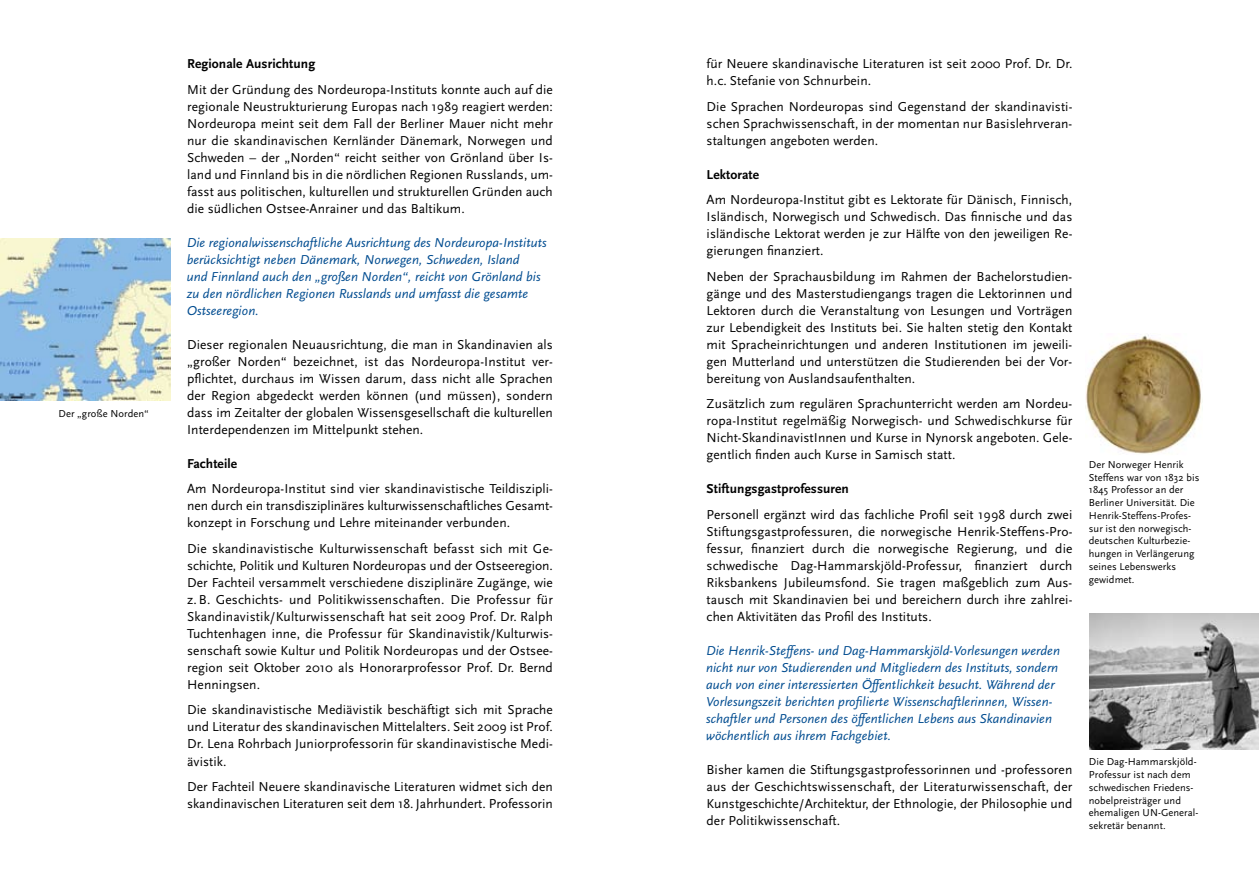
<style>
.page{position:relative;width:1259px;height:893px;background:#fff}
.page>*{position:absolute;margin:0;border:0;box-sizing:border-box;transform-origin:0 0}
.t1{font:13.5px/17px "Scala Sans";letter-spacing:.005em;color:#000;text-align:justify}
.t2{font:italic 13.5px/17px "Scala Sans";letter-spacing:.005em;color:#004c90}
.t3{font:700 13.5px "Scala Sans";letter-spacing:.005em;color:#000}
.t4{font:10.5px/12.8px "Scala Sans";letter-spacing:.005em;color:#000}
</style>
<div class="page">
<img style="left:0;top:238px;width:170px;height:162px">
<img style="left:1085px;top:335px;width:117px;height:119px">
<img style="left:1089px;top:613px;width:170px;height:137px">
<p class="t4" style="left:58px;top:407px;width:92px">Der „große Norden“</p>
<p class="t3" style="left:187px;top:56px;width:130px">Regionale Ausrichtung</p>
<p class="t1" style="left:187px;top:81px;width:367px">Mit der Gründung des Nordeuropa-Instituts konnte auch auf die regionale Neustrukturierung Europas nach 1989 reagiert werden:<br>Nordeuropa meint seit dem Fall der Berliner Mauer nicht mehr nur die skandinavischen Kernländer Dänemark, Norwegen und Schweden – der „Norden“ reicht seither von Grönland über Is&shy;land und Finnland bis in die nördlichen Regionen Russlands, um&shy;fasst aus politischen, kulturellen und strukturellen Gründen auch die südlichen Ostsee-Anrainer und das Baltikum.</p>
<p class="t2" style="left:187px;top:234px;width:361px">Die regionalwissenschaftliche Ausrichtung des Nordeuropa-Instituts berücksichtigt neben Dänemark, Norwegen, Schweden, Island<br>und Finnland auch den „großen Norden“, reicht von Grönland bis zu den nördlichen Regionen Russlands und umfasst die gesamte Ostseeregion.</p>
<p class="t1" style="left:187px;top:336px;width:367px">Dieser regionalen Neuausrichtung, die man in Skandinavien als „großer Norden“ bezeichnet, ist das Nordeuropa-Institut ver&shy;pflichtet, durchaus im Wissen darum, dass nicht alle Sprachen der Region abgedeckt werden können (und müssen), sondern dass im Zeitalter der globalen Wissensgesellschaft die kulturellen Interdependenzen im Mittelpunkt stehen.</p>
<p class="t3" style="left:187px;top:456px;width:51px">Fachteile</p>
<p class="t1" style="left:187px;top:481px;width:367px">Am Nordeuropa-Institut sind vier skandinavistische Teildiszipli&shy;nen durch ein transdisziplinäres kulturwissenschaftliches Gesamt&shy;konzept in Forschung und Lehre miteinander verbunden.</p>
<p class="t1" style="left:187px;top:540px;width:367px">Die skandinavistische Kulturwissenschaft befasst sich mit Ge&shy;schichte, Politik und Kulturen Nordeuropas und der Ostseeregion.<br>Der Fachteil versammelt verschiedene disziplinäre Zugänge, wie z. B. Geschichts- und Politikwissenschaften. Die Professur für Skandinavistik/Kulturwissenschaft hat seit 2009 Prof. Dr. Ralph Tuchtenhagen inne, die Professur für Skandinavistik/Kulturwis&shy;senschaft sowie Kultur und Politik Nordeuropas und der Ostsee&shy;region seit Oktober 2010 als Honorarprofessor Prof. Dr. Bernd Henningsen.</p>
<p class="t1" style="left:187px;top:702px;width:367px">Die skandinavistische Mediävistik beschäftigt sich mit Sprache und Literatur des skandinavischen Mittelalters. Seit 2009 ist Prof.<br>Dr. Lena Rohrbach Juniorprofessorin für skandinavistische Medi&shy;ävistik.</p>
<p class="t1" style="left:187px;top:778px;width:367px">Der Fachteil Neuere skandinavische Literaturen widmet sich den skandinavischen Literaturen seit dem 18. Jahrhundert. Professorin</p>
<p class="t1" style="left:706px;top:56px;width:367px">für Neuere skandinavische Literaturen ist seit 2000 Prof. Dr. Dr. h.c. Stefanie von Schnurbein.</p>
<p class="t1" style="left:706px;top:98px;width:367px">Die Sprachen Nordeuropas sind Gegenstand der skandinavisti&shy;schen Sprachwissenschaft, in der momentan nur Basislehrveran&shy;staltungen angeboten werden.</p>
<p class="t3" style="left:706px;top:167px;width:54px">Lektorate</p>
<p class="t1" style="left:706px;top:192px;width:367px">Am Nordeuropa-Institut gibt es Lektorate für Dänisch, Finnisch, Isländisch, Norwegisch und Schwedisch. Das finnische und das isländische Lektorat werden je zur Hälfte von den jeweiligen Re&shy;gierungen finanziert.</p>
<p class="t1" style="left:706px;top:268px;width:367px">Neben der Sprachausbildung im Rahmen der Bachelorstudien&shy;gänge und des Masterstudiengangs tragen die Lektorinnen und Lektoren durch die Veranstaltung von Lesungen und Vorträgen zur Lebendigkeit des Instituts bei. Sie halten stetig den Kontakt mit Spracheinrichtungen und anderen Institutionen im jeweili&shy;gen Mutterland und unterstützen die Studierenden bei der Vor&shy;bereitung von Auslandsaufenthalten.</p>
<p class="t1" style="left:706px;top:396px;width:367px">Zusätzlich zum regulären Sprachunterricht werden am Nordeu&shy;ropa-Institut regelmäßig Norwegisch- und Schwedischkurse für Nicht-SkandinavistInnen und Kurse in Nynorsk angeboten. Gele&shy;gentlich finden auch Kurse in Samisch statt.</p>
<p class="t3" style="left:706px;top:482px;width:144px">Stiftungsgastprofessuren</p>
<p class="t1" style="left:706px;top:506px;width:367px">Personell ergänzt wird das fachliche Profil seit 1998 durch zwei Stiftungsgastprofessuren, die norwegische Henrik-Steffens-Pro&shy;fessur, finanziert durch die norwegische Regierung, und die schwedische Dag-Hammarskjöld-Professur, finanziert durch Riksbankens Jubileumsfond. Sie tragen maßgeblich zum Aus&shy;tausch mit Skandinavien bei und bereichern durch ihre zahlrei&shy;chen Aktivitäten das Profil des Instituts.</p>
<p class="t2" style="left:706px;top:642px;width:355px">Die Henrik-Steffens- und Dag-Hammarskjöld-Vorlesungen werden nicht nur von Studierenden und Mitgliedern des Instituts, sondern auch von einer interessierten Öffentlichkeit besucht. Während der Vorlesungszeit berichten profilierte Wissenschaftlerinnen, Wissen&shy;schaftler und Personen des öffentlichen Lebens aus Skandinavien wöchentlich aus ihrem Fachgebiet.</p>
<p class="t1" style="left:706px;top:761px;width:367px">Bisher kamen die Stiftungsgastprofessorinnen und -professoren aus der Geschichtswissenschaft, der Literaturwissenschaft, der Kunstgeschichte/Architektur, der Ethnologie, der Philosophie und der Politikwissenschaft.</p>
<p class="t4" style="left:1089px;top:458px;width:112px">Der Norweger Henrik<br>Steffens war von 1832 bis<br>1845 Professor an der<br>Berliner Universität. Die<br>Henrik-Steffens-Profes&shy;sur ist den norwegisch&shy;deutschen Kulturbezie&shy;hungen in Verlängerung seines Lebenswerks gewidmet.</p>
<p class="t4" style="left:1089px;top:756px;width:111px">Die Dag-Hammarskjöld-<br>Professur ist nach dem schwedischen Friedens&shy;nobelpreisträger und ehemaligen UN-General&shy;sekretär benannt.</p>
</div>
